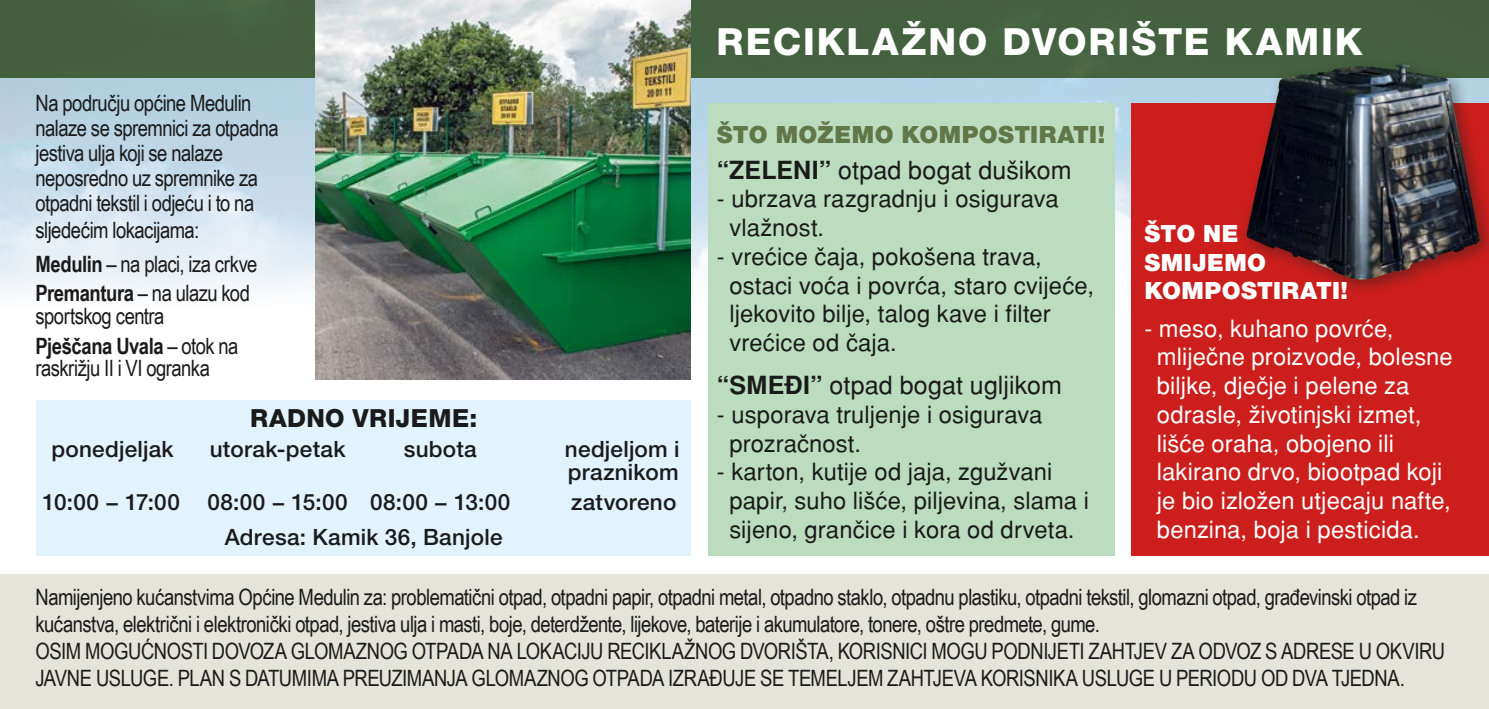
<style>
.page{position:relative;width:1489px;height:709px;background:#fff}
.page>*{position:absolute;margin:0;border:0;box-sizing:border-box;transform-origin:0 0}
.t1{font:800 37.5px "Helvetica";letter-spacing:.05em;color:#fff}
.t2{font:25px "Helvetica N";color:#1b1a1a}
.t3{font:800 25px "Helvetica";letter-spacing:.015em;color:#1b1a1a}
.t4{font:23.75px/28.8px "Helvetica N";letter-spacing:.005em;color:#1b1a1a}
.t5{font:23.75px/28.8px "Helvetica N";letter-spacing:.005em;color:#fff}
.t6{font:900 23.75px/28.8px "Helvetica";letter-spacing:.015em;color:#fff}
.t7{font:900 23.75px "Helvetica";letter-spacing:.015em;color:#627748}
.t8{font:22.5px/25.5px "Arial Narrow";letter-spacing:-.025em;color:#1b1a1a}
.t9{font:500 22.5px/22.5px "Helvetica";letter-spacing:.01em;color:#1b1a1a}
.s1{font-weight:700}
</style>
<div class="page">
<img style="left:0;top:78px;width:1237px;height:271px">
<div style="left:36px;top:400px;width:654px;height:155px;background:#e2f3fd"></div>
<div style="left:1131px;top:103px;width:357px;height:452px;background:#cc1f1d"></div>
<div style="left:0;top:0;width:1488px;height:78px;background:#44613f"></div>
<div style="left:0;top:575px;width:1488px;height:134px;background:#e4e4db"></div>
<div style="left:1237px;top:55px;width:251px;height:242px;background:#1b1a1a;opacity:.45"></div>
<img style="left:1246px;top:64px;width:233px;height:216px">
<div style="left:707px;top:103px;width:407px;height:452px;background:#bbdcbf"></div>
<img style="left:315px;top:0;width:375px;height:380px">
<p class="t8" style="left:35px;top:89px;width:245px">Na području općine Medulin nalaze se spremnici za otpadna jestiva ulja koji se nalaze neposredno uz spremnike za otpadni tekstil i odjeću i to na sljedećim lokacijama:</p>
<p class="t8" style="left:35px;top:248px;width:224px;line-height:29.5px"><span class="s1">Medulin</span> – na placi, iza crkve<br><span class="s1">Premantura</span> – na ulazu kod</p>
<p class="t8" style="left:35px;top:300px;width:204px;line-height:29.5px">sportskog centra<br><span class="s1">Pješčana Uvala</span> – otok na</p>
<p class="t8" style="left:35px;top:354px;width:176px">raskrižju II i VI ogranka</p>
<p class="t3" style="left:250px;top:403px;width:229px">RADNO VRIJEME:</p>
<p class="t9" style="left:51px;top:437px;width:124px">ponedjeljak</p>
<p class="t9" style="left:210px;top:437px;width:137px">utorak-petak</p>
<p class="t9" style="left:404px;top:437px;width:75px">subota</p>
<p class="t9" style="left:565px;top:437px;width:116px">nedjeljom i praznikom</p>
<p class="t9" style="left:43px;top:490px;width:469px">10:00 − 17:00 08:00 − 15:00 08:00 − 13:00</p>
<p class="t9" style="left:571px;top:490px;width:107px">zatvoreno</p>
<p class="t9" style="left:225px;top:525px;width:279px">Adresa: Kamik 36, Banjole</p>
<h1 class="t1" style="left:716px;top:20px;width:647px">RECIKLAŽNO DVORIŠTE KAMIK</h1>
<p class="t7" style="left:716px;top:120px;width:390px">ŠTO MOŽEMO KOMPOSTIRATI!</p>
<p class="t2" style="left:716px;top:155px;width:356px"><span class="s1">“ZELENI”</span> otpad bogat dušikom</p>
<p class="t4" style="left:729px;top:184px;width:331px;text-indent:-12px">- ubrzava razgradnju i osigurava vlažnost.</p>
<p class="t4" style="left:729px;top:242px;width:366px;text-indent:-12px">- vrećice čaja, pokošena trava, ostaci voća i povrća, staro cvijeće, ljekovito bilje, talog kave i filter vrećice od čaja.</p>
<p class="t2" style="left:716px;top:370px;width:346px"><span class="s1">“SMEĐI”</span> otpad bogat ugljikom</p>
<p class="t4" style="left:729px;top:400px;width:314px;text-indent:-12px">- usporava truljenje i osigurava prozračnost.</p>
<p class="t4" style="left:729px;top:457px;width:361px;text-indent:-12px">- karton, kutije od jaja, zgužvani papir, suho lišće, piljevina, slama i sijeno, grančice i kora od drveta.</p>
<p class="t6" style="left:1144px;top:219px;width:205px">ŠTO NE<br>SMIJEMO<br>KOMPOSTIRATI!</p>
<p class="t5" style="left:1156px;top:314px;width:297px;text-indent:-12px">- meso, kuhano povrće, mliječne proizvode, bolesne biljke, dječje i pelene za odrasle, životinjski izmet, lišće oraha, obojeno ili lakirano drvo, biootpad koji je bio izložen utjecaju nafte, benzina, boja i pesticida.</p>
<p class="t8" style="left:35px;top:582px;width:1410px;line-height:27px">Namijenjeno kućanstvima Općine Medulin za: problematični otpad, otpadni papir, otpadni metal, otpadno staklo, otpadnu plastiku, otpadni tekstil, glomazni otpad, građevinski otpad iz kućanstva, električni i elektronički otpad, jestiva ulja i masti, boje, deterdžente, lijekove, baterije i akumulatore, tonere, oštre predmete, gume.<br>OSIM MOGUĆNOSTI DOVOZA GLOMAZNOG OTPADA NA LOKACIJU RECIKLAŽNOG DVORIŠTA, KORISNICI MOGU PODNIJETI ZAHTJEV ZA ODVOZ S ADRESE U OKVIRU JAVNE USLUGE. PLAN S DATUMIMA PREUZIMANJA GLOMAZNOG OTPADA IZRAĐUJE SE TEMELJEM ZAHTJEVA KORISNIKA USLUGE U PERIODU OD DVA TJEDNA.</p>
</div>
